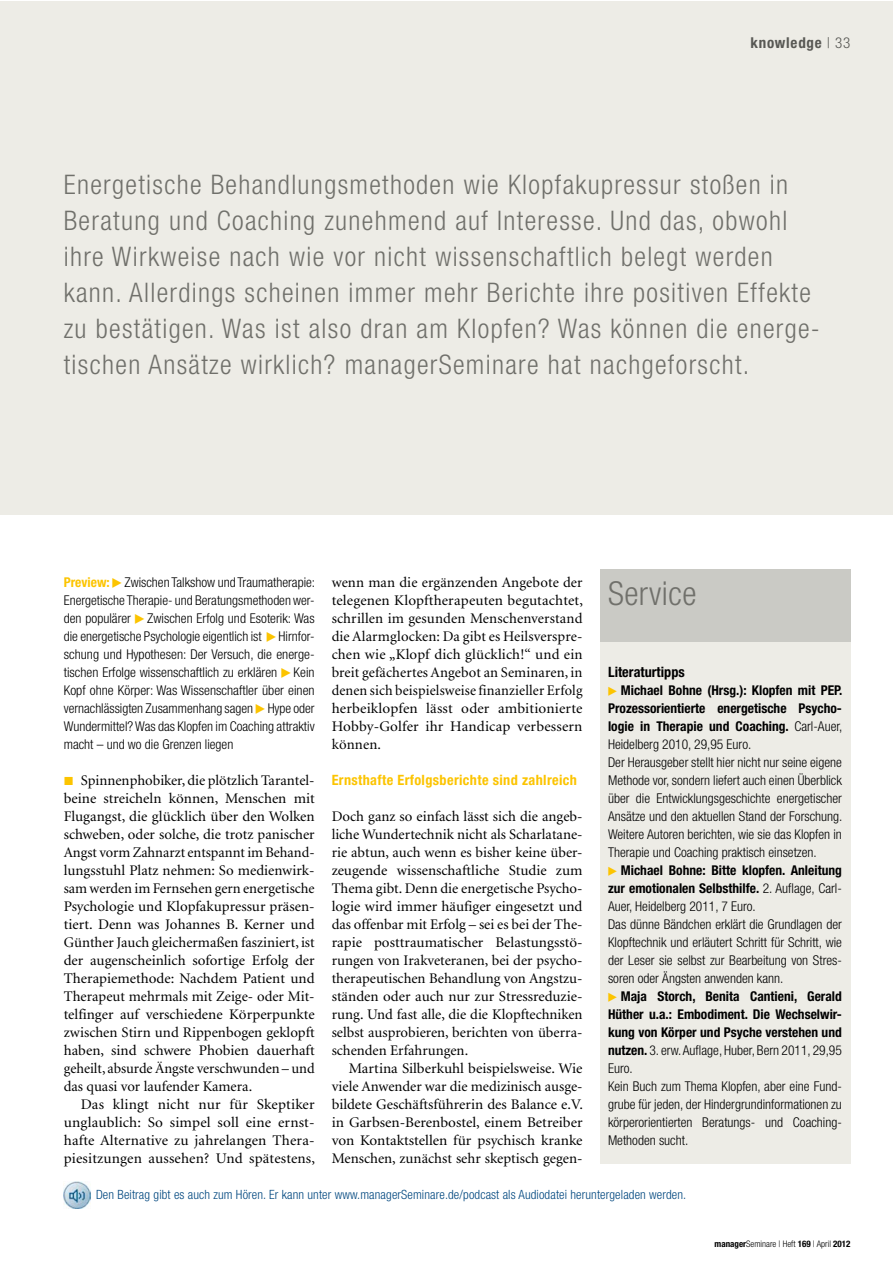
<style>
.page{position:relative;width:893px;height:1263px;background:#fff}
.page>*{position:absolute;margin:0;border:0;box-sizing:border-box;transform-origin:0 0}
.t1{font:300 condensed 33px "Helvetica Neue LT";letter-spacing:.015em;color:#70706b}
.t2{font:300 condensed 27px/36px "Helvetica Neue LT";letter-spacing:.05em;color:#70706b}
.t3{font:700 condensed 15px "Helvetica Neue LT";letter-spacing:.05em;color:#585854}
.t4{font:14.7px/18px "Minion";color:#000;text-align:justify}
.t5{font:700 condensed 14.25px "Helvetica Neue LT";letter-spacing:.025em;color:#fcc400}
.t6{font:700 condensed 14.25px "Helvetica Neue LT";color:#000}
.t7{font:300 condensed 13.5px/18px "Helvetica Neue LT";color:#000}
.t8{font:300 condensed 12.75px "Helvetica Neue LT";letter-spacing:.01em;color:#00477f}
.t9{font:300 condensed 9px "Helvetica Neue LT";color:#000}
.s1{font-weight:300}
.s2{font-weight:700;color:#fcc400}
.s3{color:#fff}
.s4{font-weight:700}
</style>
<div class="page">
<div style="left:0;top:1px;width:892px;height:513px;background:#edece6"></div>
<div style="left:600px;top:641px;width:250px;height:522px;background:#edece6"></div>
<div style="left:600px;top:569px;width:250px;height:72px;background:#cacac5"></div>
<img style="left:64px;top:1181px;width:27px;height:27px">
<p class="t3" style="left:750px;top:34px;width:101px">knowledge <span class="s1">| 33</span></p>
<p class="t2" style="left:64px;top:167px;width:758px">Energetische Behandlungsmethoden wie Klopfakupressur stoßen in Beratung und Coaching zunehmend auf Interesse. Und das, obwohl ihre Wirkweise nach wie vor nicht wissenschaftlich belegt werden kann. Allerdings scheinen immer mehr Berichte ihre positiven Effekte zu bestätigen. Was ist also dran am Klopfen? Was können die energe&shy;tischen Ansätze wirklich? managerSeminare hat nachgeforscht.</p>
<p class="t7" style="left:64px;top:573px;width:253px;text-align:justify"><span class="s2">Preview:</span> <span class="s3">I</span>Zwischen Talkshow und Traumatherapie:<br>Energetische Therapie- und Beratungsmethoden wer&shy;den populärer <span class="s3">I</span>Zwischen Erfolg und Esoterik: Was die energetische Psychologie eigentlich ist <span class="s3">I</span>Hirnfor&shy;schung und Hypothesen: Der Versuch, die energe&shy;tischen Erfolge wissenschaftlich zu erklären <span class="s3">I</span>Kein Kopf ohne Körper: Was Wissenschaftler über einen vernachlässigten Zusammenhang sagen <span class="s3">I</span>Hype oder Wundermittel? Was das Klopfen im Coaching attraktiv macht – und wo die Grenzen liegen</p>
<p class="t4" style="left:64px;top:772px;width:252px;text-indent:17px">Spinnenphobiker, die plötzlich Tarantel&shy;beine streicheln können, Menschen mit Flugangst, die glücklich über den Wolken schweben, oder solche, die trotz panischer Angst vorm Zahnarzt entspannt im Behand&shy;lungsstuhl Platz nehmen: So medienwirk&shy;sam werden im Fernsehen gern energetische Psychologie und Klopfakupressur präsen&shy;tiert. Denn was Johannes B. Kerner und Günther Jauch gleichermaßen fasziniert, ist der augenscheinlich sofortige Erfolg der Therapiemethode: Nachdem Patient und Therapeut mehrmals mit Zeige- oder Mit&shy;telfinger auf verschiedene Körperpunkte zwischen Stirn und Rippenbogen geklopft haben, sind schwere Phobien dauerhaft geheilt, absurde Ängste verschwunden – und das quasi vor laufender Kamera.</p>
<p class="t4" style="left:64px;top:1096px;width:253px;text-indent:17px">Das klingt nicht nur für Skeptiker unglaublich: So simpel soll eine ernst&shy;hafte Alternative zu jahrelangen Thera&shy;piesitzungen aussehen? Und spätestens,</p>
<p class="t4" style="left:332px;top:574px;width:253px">wenn man die ergänzenden Angebote der telegenen Klopftherapeuten begutachtet, schrillen im gesunden Menschenverstand die Alarmglocken: Da gibt es Heilsverspre&shy;chen wie „Klopf dich glücklich!“ und ein breit gefächertes Angebot an Seminaren, in denen sich beispielsweise finanzieller Erfolg herbeiklopfen lässt oder ambitionierte Hobby-Golfer ihr Handicap verbessern können.</p>
<p class="t5" style="left:332px;top:771px;width:247px">Ernsthafte Erfolgsberichte sind zahlreich</p>
<p class="t4" style="left:332px;top:808px;width:252px">Doch ganz so einfach lässt sich die angeb&shy;liche Wundertechnik nicht als Scharlatane&shy;rie abtun, auch wenn es bisher keine über&shy;zeugende wissenschaftliche Studie zum Thema gibt. Denn die energetische Psycho&shy;logie wird immer häufiger eingesetzt und das offenbar mit Erfolg – sei es bei der The&shy;rapie posttraumatischer Belastungsstö&shy;rungen von Irakveteranen, bei der psycho&shy;therapeutischen Behandlung von Angstzu&shy;ständen oder auch nur zur Stressreduzie&shy;rung. Und fast alle, die die Klopftechniken selbst ausprobieren, berichten von überra&shy;schenden Erfahrungen.</p>
<p class="t4" style="left:332px;top:1060px;width:253px;text-indent:17px">Martina Silberkuhl beispielsweise. Wie viele Anwender war die medizinisch ausge&shy;bildete Geschäftsführerin des Balance e.V. in Garbsen-Berenbostel, einem Betreiber von Kontaktstellen für psychisch kranke Menschen, zunächst sehr skeptisch gegen-</p>
<h1 class="t1" style="left:608px;top:574px;width:90px">Service</h1>
<p class="t6" style="left:608px;top:663px;width:78px">Literaturtipps</p>
<p class="t7" style="left:608px;top:681px;width:236px;text-indent:13px"><span class="s4">Michael Bohne (Hrsg.): Klopfen mit PEP.<br>Prozessorientierte energetische Psycho&shy;logie in Therapie und Coaching.</span> Carl-Auer, Heidelberg 2010, 29,95 Euro.<br>Der Herausgeber stellt hier nicht nur seine eigene Methode vor, sondern liefert auch einen Überblick über die Entwicklungsgeschichte energetischer Ansätze und den aktuellen Stand der Forschung.<br>Weitere Autoren berichten, wie sie das Klopfen in Therapie und Coaching praktisch einsetzen.</p>
<p class="t7" style="left:608px;top:861px;width:235px;text-indent:13px"><span class="s4">Michael Bohne: Bitte klopfen. Anleitung zur emotionalen Selbsthilfe.</span> 2. Auflage, Carl-Auer, Heidelberg 2011, 7 Euro.<br>Das dünne Bändchen erklärt die Grundlagen der Klopftechnik und erläutert Schritt für Schritt, wie der Leser sie selbst zur Bearbeitung von Stres&shy;soren oder Ängsten anwenden kann.</p>
<p class="t7" style="left:608px;top:987px;width:235px;text-indent:13px"><span class="s4">Maja Storch, Benita Cantieni, Gerald Hüther u.a.: Embodiment. Die Wechselwir&shy;kung von Körper und Psyche verstehen und nutzen.</span> 3. erw. Auflage, Huber, Bern 2011, 29,95<br>Euro.<br>Kein Buch zum Thema Klopfen, aber eine Fund&shy;grube für jeden, der Hindergrundinformationen zu körperorientierten Beratungs- und Coaching-Methoden sucht.</p>
<p class="t8" style="left:96px;top:1187px;width:592px">Den Beitrag gibt es auch zum Hören. Er kann unter www.managerSeminare.de/podcast als Audiodatei heruntergeladen werden.</p>
<p class="t9" style="left:715px;top:1238px;width:137px"><span class="s4">manager</span>Seminare | Heft <span class="s4">169</span> | April <span class="s4">2012</span></p>
</div>
